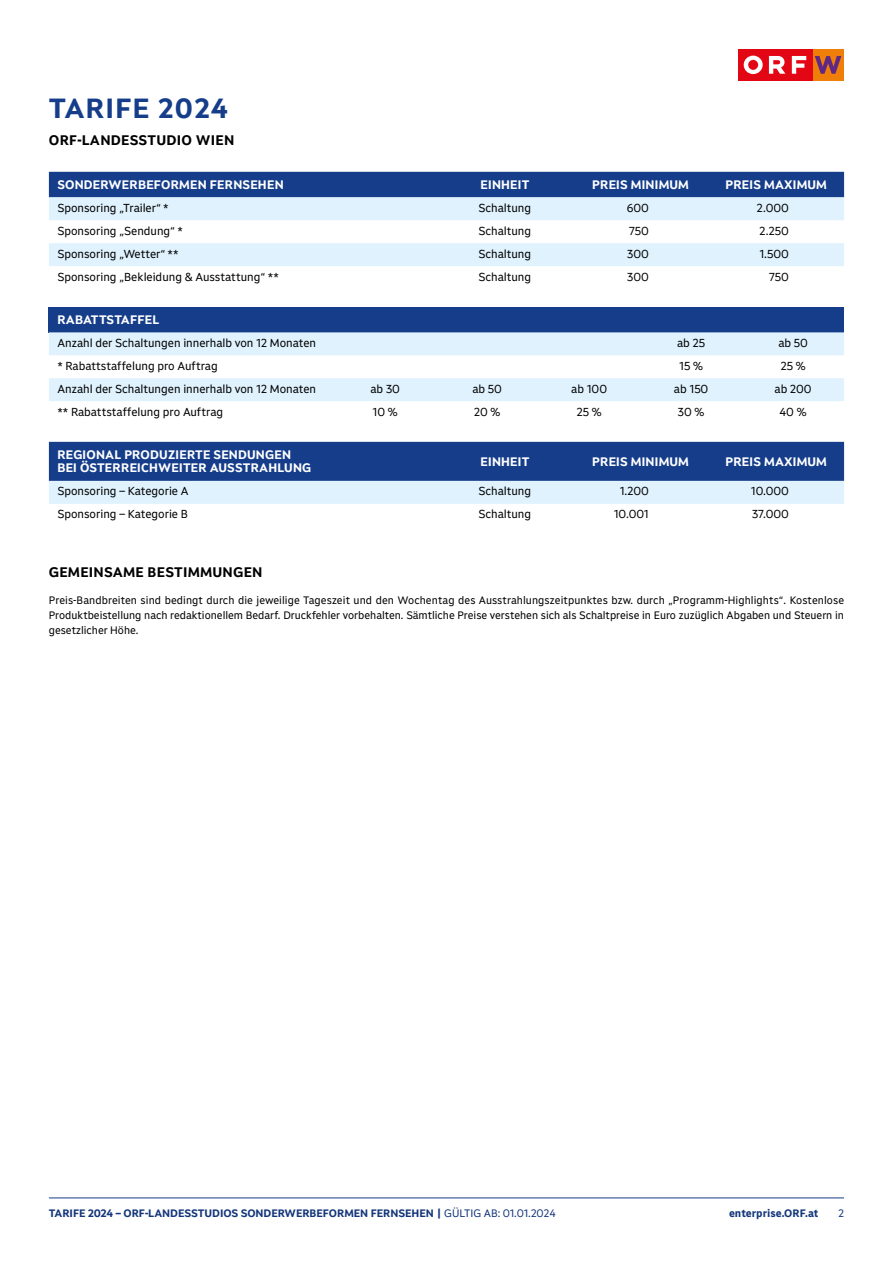
<style>
.page{position:relative;width:893px;height:1263px;background:#fff}
.page>*{position:absolute;margin:0;border:0;box-sizing:border-box;transform-origin:0 0}
.t1{font:700 27px "ORF Universal Basic HL";letter-spacing:.05em;color:#153d8a}
.t2{font:700 13.5px "ORF Universal Basic TX";letter-spacing:.02em;color:#000}
.t3{font:700 12px/13.5px "ORF Universal Basic HL";letter-spacing:.02em;color:#fff}
.t4{font:11.25px "ORF Universal Basic TX";color:#000}
.t5{font:10.5px/15px "ORF Universal Basic TX";color:#000;text-align:justify}
.t6{font:700 10.5px "ORF Universal Basic TX";color:#13357a}
.t7{font:10.5px "ORF Universal Basic TX";color:#13357a}
.s1{font-weight:400}
</style>
<div class="page">
<hr style="left:49px;top:1198px;width:795px;height:1px;background:#153d8a">
<div style="left:49px;top:172px;width:795px;height:25px;background:#153d8a"></div>
<svg style="left:49px;top:197px;width:795px;height:69px;fill:#dff2fd"></svg>
<svg style="left:49px;top:442px;width:795px;height:62px;background:#6080b4"></svg>
<div style="left:49px;top:307px;width:795px;height:25px;background:#153d8a"></div>
<svg style="left:49px;top:332px;width:795px;height:69px;fill:#dff2fd"></svg>
<div style="left:812px;top:49px;width:32px;height:32px;background:#f07f09"></div>
<svg style="left:815px;top:56px;width:26px;height:18px"></svg>
<div style="left:738px;top:49px;width:74px;height:32px;background:#e30615"></div>
<svg style="left:744px;top:56px;width:62px;height:18px"></svg>
<h1 class="t1" style="left:49px;top:91px;width:180px">TARIFE 2024</h1>
<p class="t2" style="left:49px;top:131px;width:187px">ORF-LANDESSTUDIO WIEN</p>
<p class="t3" style="left:57px;top:178px;width:228px">SONDERWERBEFORMEN FERNSEHEN</p>
<p class="t3" style="left:480px;top:178px;width:50px">EINHEIT</p>
<p class="t3" style="left:592px;top:178px;width:98px">PREIS MINIMUM</p>
<p class="t3" style="left:725px;top:178px;width:103px">PREIS MAXIMUM</p>
<p class="t4" style="left:57px;top:201px;width:113px">Sponsoring „Trailer“ *</p>
<p class="t4" style="left:478px;top:201px;width:54px">Schaltung</p>
<p class="t4" style="left:627px;top:201px;width:24px">600</p>
<p class="t4" style="left:757px;top:201px;width:33px">2.000</p>
<p class="t4" style="left:57px;top:224px;width:127px">Sponsoring „Sendung“ *</p>
<p class="t4" style="left:478px;top:224px;width:54px">Schaltung</p>
<p class="t4" style="left:629px;top:224px;width:21px">750</p>
<p class="t4" style="left:759px;top:224px;width:31px">2.250</p>
<p class="t4" style="left:57px;top:247px;width:123px">Sponsoring „Wetter“ **</p>
<p class="t4" style="left:478px;top:247px;width:54px">Schaltung</p>
<p class="t4" style="left:627px;top:247px;width:23px">300</p>
<p class="t4" style="left:760px;top:247px;width:31px">1.500</p>
<p class="t4" style="left:57px;top:270px;width:223px">Sponsoring „Bekleidung &amp; Ausstattung“ **</p>
<p class="t4" style="left:478px;top:270px;width:54px">Schaltung</p>
<p class="t4" style="left:627px;top:270px;width:23px">300</p>
<p class="t4" style="left:769px;top:270px;width:21px">750</p>
<p class="t3" style="left:57px;top:313px;width:103px">RABATTSTAFFEL</p>
<p class="t4" style="left:57px;top:336px;width:260px">Anzahl der Schaltungen innerhalb von 12 Monaten</p>
<p class="t4" style="left:677px;top:336px;width:29px">ab 25</p>
<p class="t4" style="left:778px;top:336px;width:31px">ab 50</p>
<p class="t4" style="left:57px;top:359px;width:162px">* Rabattstaffelung pro Auftrag</p>
<p class="t4" style="left:679px;top:359px;width:25px">15 %</p>
<p class="t4" style="left:781px;top:359px;width:26px">25 %</p>
<p class="t4" style="left:57px;top:382px;width:260px">Anzahl der Schaltungen innerhalb von 12 Monaten</p>
<p class="t4" style="left:371px;top:382px;width:31px">ab 30</p>
<p class="t4" style="left:472px;top:382px;width:31px">ab 50</p>
<p class="t4" style="left:571px;top:382px;width:37px">ab 100</p>
<p class="t4" style="left:674px;top:382px;width:36px">ab 150</p>
<p class="t4" style="left:775px;top:382px;width:38px">ab 200</p>
<p class="t4" style="left:57px;top:405px;width:167px">** Rabattstaffelung pro Auftrag</p>
<p class="t4" style="left:373px;top:405px;width:27px">10 %</p>
<p class="t4" style="left:474px;top:405px;width:28px">20 %</p>
<p class="t4" style="left:577px;top:405px;width:26px">25 %</p>
<p class="t4" style="left:678px;top:405px;width:28px">30 %</p>
<p class="t4" style="left:780px;top:405px;width:28px">40 %</p>
<p class="t3" style="left:57px;top:448px;width:255px">REGIONAL PRODUZIERTE SENDUNGEN<br>BEI ÖSTERREICHWEITER AUSSTRAHLUNG</p>
<p class="t3" style="left:480px;top:454px;width:50px">EINHEIT</p>
<p class="t3" style="left:592px;top:454px;width:98px">PREIS MINIMUM</p>
<p class="t3" style="left:725px;top:454px;width:103px">PREIS MAXIMUM</p>
<p class="t4" style="left:57px;top:484px;width:133px">Sponsoring – Kategorie A</p>
<p class="t4" style="left:478px;top:484px;width:54px">Schaltung</p>
<p class="t4" style="left:620px;top:484px;width:31px">1.200</p>
<p class="t4" style="left:751px;top:484px;width:39px">10.000</p>
<p class="t4" style="left:57px;top:507px;width:132px">Sponsoring – Kategorie B</p>
<p class="t4" style="left:478px;top:507px;width:54px">Schaltung</p>
<p class="t4" style="left:614px;top:507px;width:37px">10.001</p>
<p class="t4" style="left:752px;top:507px;width:38px">37.000</p>
<p class="t2" style="left:49px;top:563px;width:215px">GEMEINSAME BESTIMMUNGEN</p>
<p class="t5" style="left:49px;top:593px;width:797px">Preis-Bandbreiten sind bedingt durch die jeweilige Tageszeit und den Wochentag des Ausstrahlungszeitpunktes bzw. durch „Programm-Highlights“. Kostenlose Produktbeistellung nach redaktionellem Bedarf. Druckfehler vorbehalten. Sämtliche Preise verstehen sich als Schaltpreise in Euro zuzüglich Abgaben und Steuern in gesetzlicher Höhe.</p>
<p class="t6" style="left:49px;top:1206px;width:508px">TARIFE 2024 – ORF-LANDESSTUDIOS SONDERWERBEFORMEN FERNSEHEN | <span class="s1">GÜLTIG AB: 01.01.2024</span></p>
<p class="t6" style="left:729px;top:1206px;width:91px">enterprise.ORF.at</p>
<p class="t7" style="left:838px;top:1206px;width:7px">2</p>
</div>
